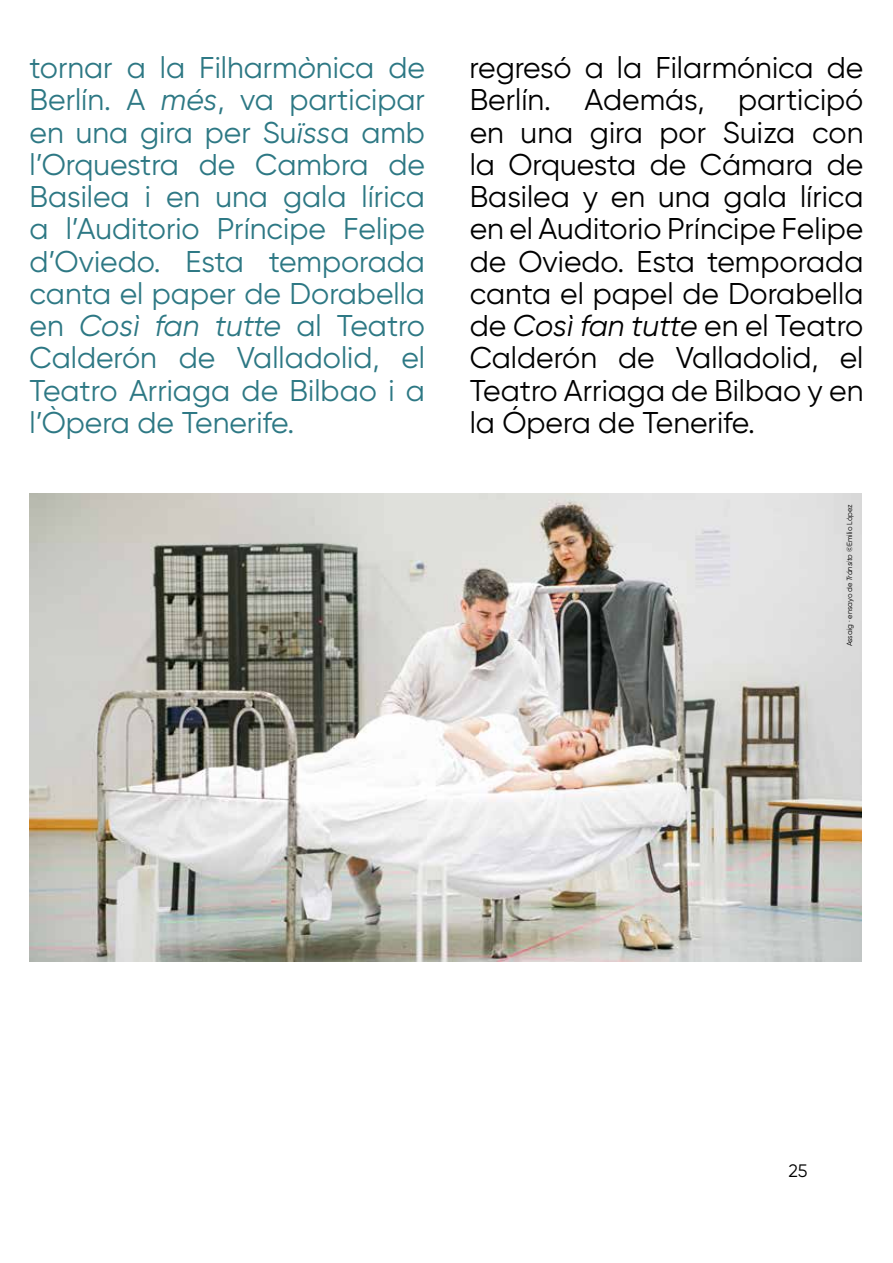
<style>
.page{position:relative;width:893px;height:1263px;background:#fff}
.page>*{position:absolute;margin:0;border:0;box-sizing:border-box;transform-origin:0 0}
.t1{font:30px/32.2px "Gilroy";color:#000;text-align:justify}
.t2{font:30px/32.2px "Gilroy";color:#2d7884;text-align:justify}
.t3{font:18px "Gilroy";color:#000}
.t4{font:7.5px "Gilroy";color:#000}
.s1{font-style:italic}
</style>
<div class="page">
<img style="left:30px;top:493px;width:831px;height:468px">
<p class="t2" style="left:30px;top:51px;width:397px">tornar a la Filharm<span class="s1">ò</span>nica de Berlín. A <span class="s1">més</span>, va participar en una gira per Su<span class="s1">ïss</span>a amb l’Orquestra de Cambra de Basilea i en una gala lírica a l’Auditorio Príncipe Felipe d’Oviedo. Esta temporada canta el paper de Dorabella en <span class="s1">Così fan tutte</span> al Teatro Calderón de Valladolid, el Teatro Arriaga de Bilbao i a l’Òpera de Tenerife.</p>
<p class="t1" style="left:470px;top:51px;width:395px">regresó a la Filarmónica de Berlín. Además, participó en una gira por Suiza con la Orquesta de Cámara de Basilea y en una gala lírica en el Auditorio Príncipe Felipe de Oviedo. Esta temporada canta el papel de Dorabella de <span class="s1">Così fan tutte</span> en el Teatro Calderón de Valladolid, el Teatro Arriaga de Bilbao y en la Ópera de Tenerife.</p>
<p class="t4" style="left:845px;top:646px;width:143px;rotate:-90deg">Assaig · ensayo de <span class="s1">Tránsito</span> ©Emilio López</p>
<p class="t3" style="left:789px;top:1159px;width:21px">25</p>
</div>
